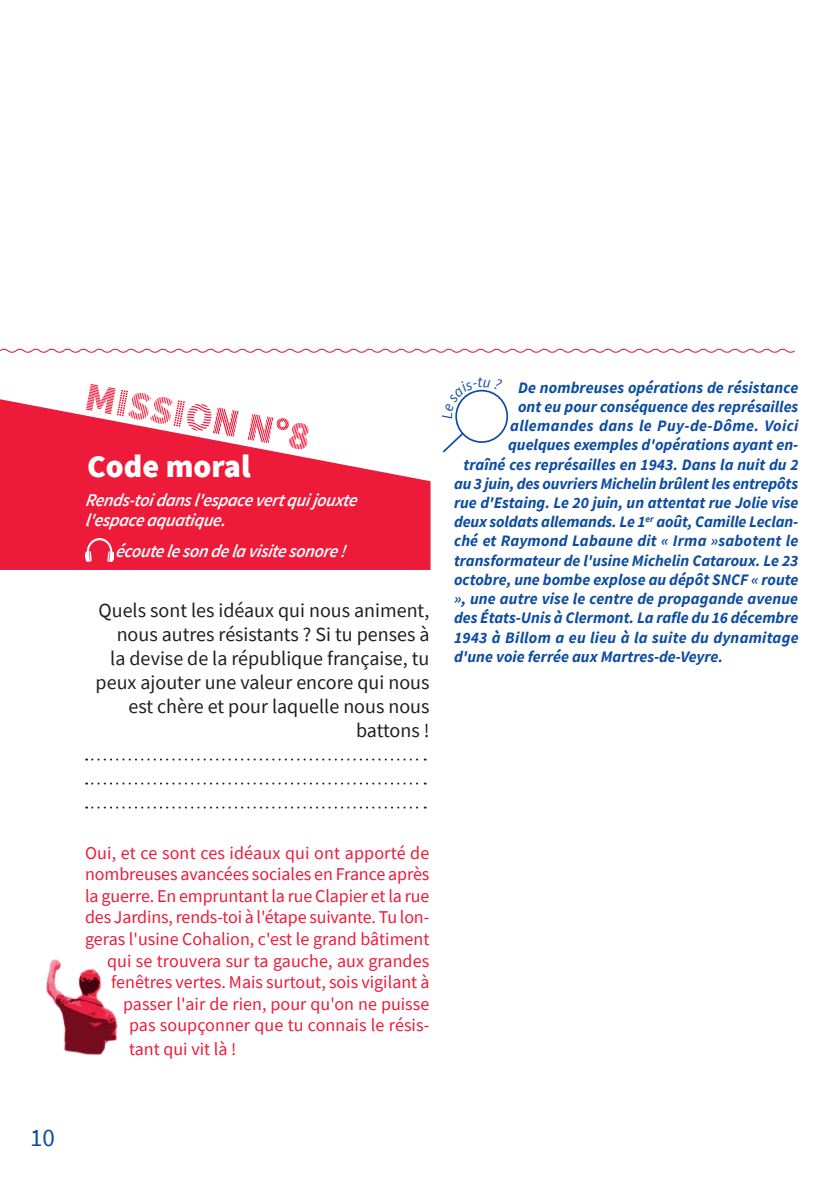
<style>
.page{position:relative;width:840px;height:1191px;background:#fff}
.page>*{position:absolute;margin:0;border:0;box-sizing:border-box;transform-origin:0 0}
.t1{font:900 32px "Source Sans Pro";color:#fff}
.t2{font:25px "Source Sans Pro";color:#0d4da1}
.t3{font:20px/24px "Source Sans Pro";color:#231f20;text-align:right}
.t4{font:18px/21.6px "Source Sans Pro";color:#ed1a3a;text-align:right}
.t5{font:italic 600 18px/20px "Source Sans Pro";color:#fff}
.t6{font:italic 700 16px "Source Sans Pro";color:#0d4da1}
.t7{font:italic 700 16px "Source Sans Pro";letter-spacing:.025em;color:#0d4da1}
.t8{font:italic 15.4px "Source Sans Pro";color:#0d4da1}
</style>
<div class="page">
<svg style="left:86px;top:758px;width:339px;height:2px"></svg>
<svg style="left:86px;top:782px;width:339px;height:2px"></svg>
<svg style="left:86px;top:806px;width:339px;height:2px"></svg>
<svg style="left:88px;top:384px;width:81px;height:15px"></svg>
<svg style="left:0;top:348px;width:795px;height:5px"></svg>
<svg style="left:0;top:399px;width:430px;height:171px;fill:#ed1a3a"></svg>
<img style="left:85px;top:539px;width:28px;height:22px">
<img style="left:46px;top:959px;width:72px;height:96px">
<div style="left:455px;top:390px;width:53px;height:53px;border:2px solid #0d4da1;border-radius:50%"></div>
<svg style="left:442px;top:431px;width:22px;height:22px"></svg>
<svg style="left:455px;top:389px;width:47px;height:23px"></svg>
<h1 class="t1" style="left:87px;top:445px;width:165px">Code moral</h1>
<p class="t5" style="left:85px;top:489px;width:276px">Rends-toidans l'esp ace vertquijouxte l'espace aquatique.</p>
<p class="t5" style="left:116px;top:541px;width:235px">écoute le son de la visite sonore !</p>
<p class="t3" style="left:96px;top:597px;width:335px">Quels sont les idéaux qui nous animent, nous autres résistants ? Si tu penses à<br>la devise de la république française, tu peux ajouter une valeur encore qui nous est chère et pour laquelle nous nous battons !</p>
<p class="t6" style="left:518px;top:377px;width:281px">De nombreuses opérations de résistance</p>
<p class="t6" style="left:518px;top:396px;width:281px">ont eu pour conséquence des représailles</p>
<p class="t7" style="left:510px;top:415px;width:290px">allemandes dans le Puy-de-Dôme. Voici</p>
<p class="t6" style="left:508px;top:435px;width:291px">quelques exemples d'opérations ayant en-</p>
<p class="t6" style="left:463px;top:454px;width:336px">traîné ces représailles en 1943. Dans la nuit du 2</p>
<p class="t6" style="left:454px;top:473px;width:345px">au 3 juin, des ouvriers Michelin brûlent les entrepôts</p>
<p class="t6" style="left:454px;top:492px;width:346px">rue d'Estaing. Le 20 juin, un attentat rue Jolie vise</p>
<p class="t6" style="left:454px;top:511px;width:345px">deux soldats allemands. Le 1<sup>er</sup> août, Camille Leclan-</p>
<p class="t6" style="left:454px;top:531px;width:345px">ché et Raymond Labaune dit « Irma »sabotent le</p>
<p class="t6" style="left:454px;top:550px;width:346px">transformateur de l'usine Michelin Cataroux. Le 23</p>
<p class="t6" style="left:454px;top:569px;width:345px">octobre, une bombe explose au dépôt SNCF « route</p>
<p class="t6" style="left:454px;top:588px;width:345px">», une autre vise le centre de propagande avenue</p>
<p class="t6" style="left:454px;top:607px;width:346px">des États-Unis à Clermont. La rafle du 16 décembre</p>
<p class="t6" style="left:454px;top:627px;width:346px">1943 à Billom a eu lieu à la suite du dynamitage</p>
<p class="t6" style="left:454px;top:646px;width:270px">d'une voie ferrée aux Martres-de-Veyre.</p>
<p class="t8" style="left:436px;top:419px;width:8px;rotate:-90deg">L</p>
<h2 class="t2" style="left:30px;top:1121px;width:26px">10</h2>
<p class="t4" style="left:85px;top:841px;width:346px">Oui, et ce sont ces idéaux qui ont apporté de nombreuses avancées sociales en France après la guerre. En empruntant la rue Clapier et la rue des Jardins, rends-toi à l'étape suivante. Tu lon&shy;geras l'usine Cohalion, c'est le grand bâtiment qui se trouvera sur ta gauche, aux grandes fenêtres vertes. Mais surtout, sois vigilant à passer l'air de rien, pour qu'on ne puisse<br>pas soupçonner que tu connais le résis-</p>
<p class="t4" style="left:129px;top:1038px;width:109px">tant qui vit là !</p>
</div>
